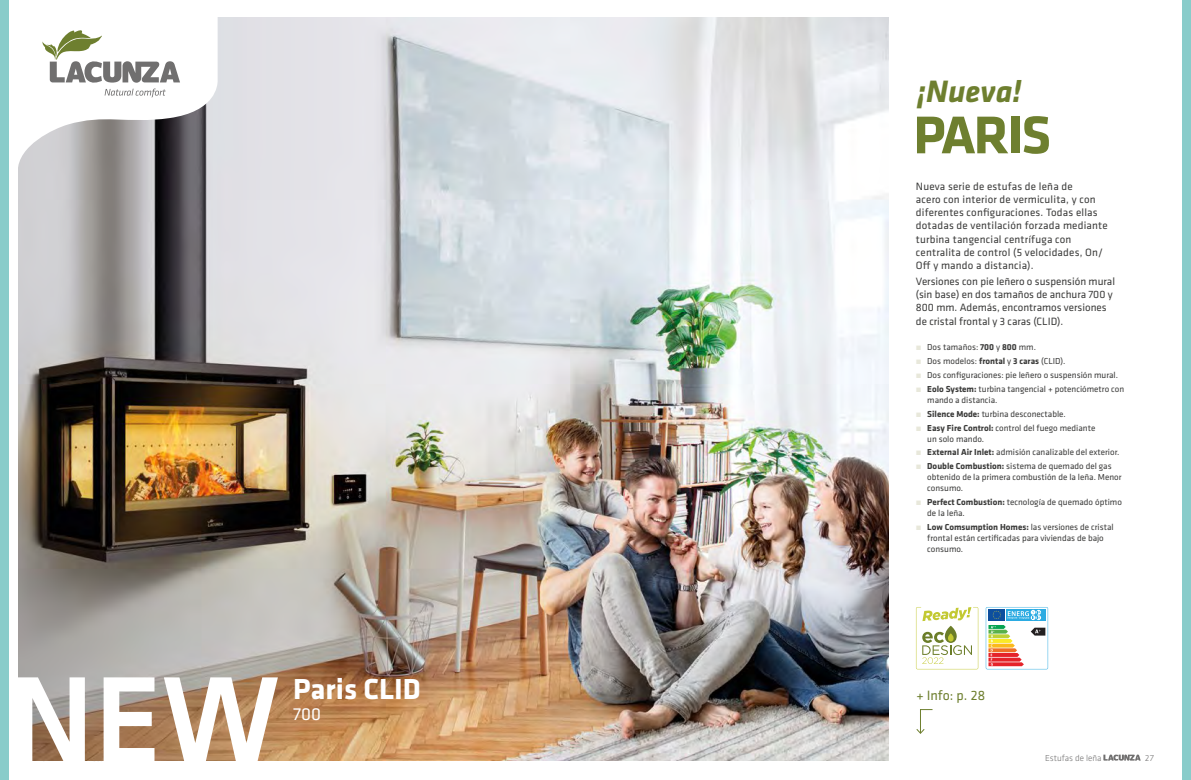
<style>
.page{position:relative;width:1191px;height:780px;background:#fff}
.page>*{position:absolute;margin:0;border:0;box-sizing:border-box;transform-origin:0 0}
.t1{font:55px "Klavika Bold TF";letter-spacing:-.035em;color:#6e7f2f}
.t2{font:italic 700 32.1px "Klavika";color:#6e7f2f}
.t3{font:30px "Klavika Bold TF";color:#fff}
.t4{font:18px "Klavika Basic";color:#fff}
.t5{font:14px "Klavika Regular TF";color:#6e7f2f}
.t6{font:11px/13.2px "Klavika Basic";letter-spacing:.015em;color:#3c3c3b}
.t7{font:9px/13.8px "Klavika Basic";color:#3c3c3b}
.t8{font:9px "Klavika Light TF";color:#706f6f}
.s1{font-family:"Klavika Bold Arrows";color:#e8e8db}
.s2{font-weight:700}
</style>
<div class="page">
<svg style="left:1103px;top:754px;width:37px;height:7px"></svg>
<div style="left:0;top:0;width:9px;height:780px;background:#89ccca"></div>
<div style="left:1182px;top:0;width:9px;height:780px;background:#89ccca"></div>
<img style="left:18px;top:17px;width:870px;height:743px">
<svg style="left:18px;top:677px;width:260px;height:84px"></svg>
<svg style="left:18px;top:17px;width:200px;height:154px"></svg>
<svg style="left:916px;top:709px;width:17px;height:25px"></svg>
<svg style="left:916px;top:607px;width:62px;height:62px"></svg>
<svg style="left:985px;top:607px;width:63px;height:62px"></svg>
<h3 class="t3" style="left:293px;top:672px;width:129px">Paris CLID</h3>
<h3 class="t4" style="left:293px;top:702px;width:29px">700</h3>
<h2 class="t2" style="left:917px;top:73px;width:106px">¡Nueva!</h2>
<h1 class="t1" style="left:913px;top:105px;width:139px">PARIS</h1>
<p class="t6" style="left:916px;top:179px;width:193px">Nueva serie de estufas de leña de<br>acero con interior de vermiculita, y con diferentes configuraciones. Todas ellas dotadas de ventilación forzada mediante turbina tangencial centrífuga con centralita de control (5 velocidades, On/ Off y mando a distancia).</p>
<p class="t6" style="left:916px;top:274px;width:201px">Versiones con pie leñero o suspensión mural (sin base) en dos tamaños de anchura 700 y 800 mm. Además, encontramos versiones de cristal frontal y 3 caras (CLID).</p>
<p class="t7" style="left:916px;top:340px;width:210px"><span class="s1">&lt;</span> Dos tamaños: <span class="s2">700</span> y <span class="s2">800</span> mm.<br><span class="s1">&lt;</span> Dos modelos: <span class="s2">frontal</span> y <span class="s2">3 caras</span> (CLID).<br><span class="s1">&lt;</span> Dos configuraciones: pie leñero o suspensión mural. <span class="s1">&lt;</span> <span class="s2">Eolo System:</span> turbina tangencial + potenciómetro con</p>
<p class="t7" style="left:916px;top:392px;width:181px;text-indent:11px">mando a distancia.<br><span class="s1">&lt;</span> <span class="s2">Silence Mode:</span> turbina desconectable.<br><span class="s1">&lt;</span> <span class="s2">Easy Fire Control:</span> control del fuego mediante</p>
<p class="t7" style="left:916px;top:431px;width:205px;text-indent:11px">un solo mando.<br><span class="s1">&lt;</span> <span class="s2">External Air Inlet:</span> admisión canalizable del exterior. <span class="s1">&lt;</span> <span class="s2">Double Combustion:</span> sistema de quemado del gas</p>
<p class="t7" style="left:927px;top:471px;width:196px;line-height:11px">obtenido de la primera combustión de la leña. Menor consumo.</p>
<p class="t7" style="left:927px;top:496px;width:196px;line-height:11px;text-indent:-11px"><span class="s1">&lt;</span> <span class="s2">Perfect Combustion:</span> tecnología de quemado óptimo de la leña.</p>
<p class="t7" style="left:927px;top:521px;width:188px;line-height:11px;text-indent:-11px"><span class="s1">&lt;</span> <span class="s2">Low Comsumption Homes:</span> las versiones de cristal frontal están certificadas para viviendas de bajo consumo.</p>
<h3 class="t5" style="left:916px;top:688px;width:70px">+ Info: p. 28</h3>
<p class="t8" style="left:1045px;top:752px;width:58px">Estufas de leña</p>
<p class="t8" style="left:1144px;top:752px;width:11px">27</p>
</div>
